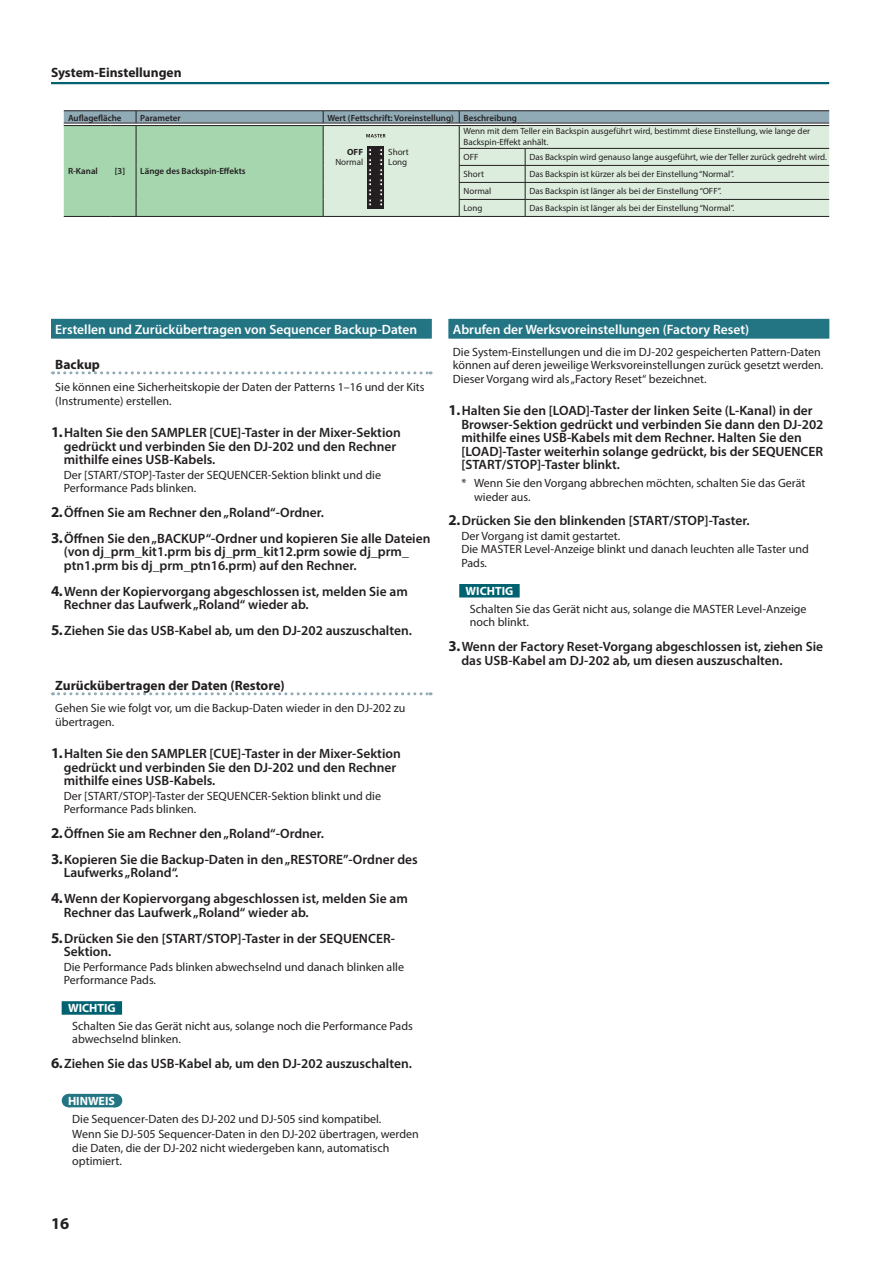
<style>
.page{position:relative;width:893px;height:1263px;background:#fff}
.page>*{position:absolute;margin:0;border:0;box-sizing:border-box;transform-origin:0 0}
.t1{font:700 16.5px "Myriad Pro";color:#231f20}
.t2{font:600 13.5px/13.5px "Myriad Pro";color:#231f20}
.t3{font:600 13.5px "Myriad Pro";color:#fff}
.t4{font:700 13.5px "Myriad Pro";color:#231f20}
.t5{font:12px/13.5px "Myriad Pro";color:#231f20}
.t6{font:700 12px "Myriad Pro";color:#fff}
.t7{font:9px/10.5px "Myriad Pro";color:#231f20}
.t8{font:600 9px "Myriad Pro";color:#231f20}
.t9{font:700 9px "Myriad Pro";color:#231f20}
.s1{font-weight:700;font-size:15px}
</style>
<div class="page">
<hr style="left:51px;top:82px;width:778px;height:2px;background:#006270">
<div style="left:51px;top:319px;width:381px;height:19px;background:#247584"></div>
<svg style="left:53px;top:371px;width:378px;height:3px"></svg>
<svg style="left:53px;top:692px;width:378px;height:3px"></svg>
<div style="left:62px;top:1001px;width:60px;height:14px;background:#006270"></div>
<div style="left:68px;top:1094px;width:47px;height:13px;background:#247584"></div>
<svg style="left:115px;top:1094px;width:1px;height:13px"></svg>
<div style="left:449px;top:319px;width:380px;height:19px;background:#247584"></div>
<div style="left:459px;top:584px;width:61px;height:13px;background:#006270"></div>
<svg style="left:64px;top:110px;width:765px;height:107px;background:#b7d0be"></svg>
<p class="t4" style="left:51px;top:64px;width:132px">System-Einstellungen</p>
<p class="t8" style="left:68px;top:112px;width:55px">Auflagefläche</p>
<p class="t8" style="left:140px;top:112px;width:42px">Parameter</p>
<p class="t8" style="left:327px;top:112px;width:191px">Wert (Fettschrift: Voreinstellung) Beschreibung</p>
<p class="t8" style="left:68px;top:166px;width:31px">R-Kanal</p>
<p class="t8" style="left:115px;top:166px;width:12px">[3]</p>
<p class="t8" style="left:140px;top:166px;width:107px">Länge des Backspin-Effekts</p>
<p class="t9" style="left:347px;top:146px;width:17px">OFF</p>
<p class="t7" style="left:388px;top:147px;width:22px">Short</p>
<p class="t7" style="left:335px;top:156px;width:29px">Normal</p>
<p class="t7" style="left:388px;top:156px;width:21px">Long</p>
<p class="t7" style="left:463px;top:126px;width:348px">Wenn mit dem Teller ein Backspin ausgeführt wird, bestimmt diese Einstellung, wie lange der<br>Backspin-Effekt anhält.</p>
<p class="t7" style="left:463px;top:151px;width:16px">OFF</p>
<p class="t7" style="left:529px;top:151px;width:299px">Das Backspin wird genauso lange ausgeführt, wie der Teller zurück gedreht wird.</p>
<p class="t7" style="left:463px;top:168px;width:22px">Short</p>
<p class="t7" style="left:529px;top:168px;width:206px">Das Backspin ist kürzer als bei der Einstellung “Normal”.</p>
<p class="t7" style="left:463px;top:185px;width:29px">Normal</p>
<p class="t7" style="left:529px;top:185px;width:193px">Das Backspin ist länger als bei der Einstellung “OFF”.</p>
<p class="t7" style="left:463px;top:202px;width:21px">Long</p>
<p class="t7" style="left:529px;top:202px;width:207px">Das Backspin ist länger als bei der Einstellung “Normal”.</p>
<p class="t3" style="left:55px;top:321px;width:363px">Erstellen und Zurückübertragen von Sequencer Backup-Daten</p>
<p class="t4" style="left:55px;top:356px;width:46px">Backup</p>
<p class="t5" style="left:55px;top:380px;width:371px">Sie können eine Sicherheitskopie der Daten der Patterns 1–16 und der Kits (Instrumente) erstellen.</p>
<p class="t2" style="left:64px;top:425px;width:339px;text-indent:-13px"><span class="s1">1.</span>Halten Sie den SAMPLER [CUE]-Taster in der Mixer-Sektion gedrückt und verbinden Sie den DJ-202 und den Rechner mithilfe eines USB-Kabels.</p>
<p class="t5" style="left:64px;top:468px;width:319px">Der [START/STOP]-Taster der SEQUENCER-Sektion blinkt und die<br>Performance Pads blinken.</p>
<p class="t2" style="left:51px;top:499px;width:381px;line-height:26px"><span class="s1">2.</span>Öffnen Sie am Rechner den „Roland“-Ordner.<br><span class="s1">3.</span>Öffnen Sie den „BACKUP“-Ordner und kopieren Sie alle Dateien</p>
<p class="t2" style="left:64px;top:545px;width:346px">(von dj_prm_kit1.prm bis dj_prm_kit12.prm sowie dj_prm_ ptn1.prm bis dj_prm_ptn16.prm) auf den Rechner.</p>
<p class="t2" style="left:64px;top:584px;width:345px;text-indent:-13px"><span class="s1">4.</span>Wenn der Kopiervorgang abgeschlossen ist, melden Sie am<br>Rechner das Laufwerk „Roland“ wieder ab.</p>
<p class="t2" style="left:51px;top:623px;width:362px"><span class="s1">5.</span>Ziehen Sie das USB-Kabel ab, um den DJ-202 auszuschalten.</p>
<p class="t4" style="left:55px;top:677px;width:231px">Zurückübertragen der Daten (Restore)</p>
<p class="t5" style="left:55px;top:701px;width:352px">Gehen Sie wie folgt vor, um die Backup-Daten wieder in den DJ-202 zu übertragen.</p>
<p class="t2" style="left:64px;top:746px;width:339px;text-indent:-13px"><span class="s1">1.</span>Halten Sie den SAMPLER [CUE]-Taster in der Mixer-Sektion gedrückt und verbinden Sie den DJ-202 und den Rechner mithilfe eines USB-Kabels.</p>
<p class="t5" style="left:64px;top:789px;width:319px">Der [START/STOP]-Taster der SEQUENCER-Sektion blinkt und die<br>Performance Pads blinken.</p>
<p class="t2" style="left:51px;top:820px;width:368px;line-height:26px"><span class="s1">2.</span>Öffnen Sie am Rechner den „Roland“-Ordner.<br><span class="s1">3.</span>Kopieren Sie die Backup-Daten in den „RESTORE”-Ordner des</p>
<p class="t2" style="left:51px;top:859px;width:358px;line-height:26px;text-indent:13px">Laufwerks „Roland“.<br><span class="s1">4.</span>Wenn der Kopiervorgang abgeschlossen ist, melden Sie am</p>
<p class="t2" style="left:51px;top:899px;width:345px;line-height:26px;text-indent:13px">Rechner das Laufwerk „Roland“ wieder ab.<br><span class="s1">5.</span>Drücken Sie den [START/STOP]-Taster in der SEQUENCER-</p>
<p class="t2" style="left:64px;top:944px;width:49px">Sektion.</p>
<p class="t5" style="left:64px;top:960px;width:342px">Die Performance Pads blinken abwechselnd und danach blinken alle<br>Performance Pads.</p>
<p class="t6" style="left:68px;top:1000px;width:49px">WICHTIG</p>
<p class="t5" style="left:72px;top:1019px;width:342px">Schalten Sie das Gerät nicht aus, solange noch die Performance Pads abwechselnd blinken.</p>
<p class="t2" style="left:51px;top:1056px;width:362px"><span class="s1">6.</span>Ziehen Sie das USB-Kabel ab, um den DJ-202 auszuschalten.</p>
<p class="t6" style="left:68px;top:1093px;width:48px">HINWEIS</p>
<p class="t5" style="left:72px;top:1110px;width:348px;line-height:15.6px">Die Sequencer-Daten des DJ-202 und DJ-505 sind kompatibel.<br>Wenn Sie DJ-505 Sequencer-Daten in den DJ-202 übertragen, werden</p>
<p class="t5" style="left:72px;top:1141px;width:319px">die Daten, die der DJ-202 nicht wiedergeben kann, automatisch optimiert.</p>
<p class="t3" style="left:453px;top:321px;width:298px">Abrufen der Werksvoreinstellungen (Factory Reset)</p>
<p class="t5" style="left:453px;top:345px;width:372px">Die System-Einstellungen und die im DJ-202 gespeicherten Pattern-Daten können auf deren jeweilige Werksvoreinstellungen zurück gesetzt werden.<br>Dieser Vorgang wird als „Factory Reset“ bezeichnet.</p>
<p class="t2" style="left:461px;top:403px;width:364px;text-indent:-13px"><span class="s1">1.</span>Halten Sie den [LOAD]-Taster der linken Seite (L-Kanal) in der Browser-Sektion gedrückt und verbinden Sie dann den DJ-202 mithilfe eines USB-Kabels mit dem Rechner. Halten Sie den [LOAD]-Taster weiterhin solange gedrückt, bis der SEQUENCER [START/STOP]-Taster blinkt.</p>
<p class="t5" style="left:474px;top:476px;width:333px;text-indent:-13px">* Wenn Sie den Vorgang abbrechen möchten, schalten Sie das Gerät wieder aus.</p>
<p class="t2" style="left:449px;top:514px;width:303px"><span class="s1">2.</span>Drücken Sie den blinkenden [START/STOP]-Taster.</p>
<p class="t5" style="left:461px;top:529px;width:349px">Der Vorgang ist damit gestartet.<br>Die MASTER Level-Anzeige blinkt und danach leuchten alle Taster und<br>Pads.</p>
<p class="t6" style="left:466px;top:583px;width:49px">WICHTIG</p>
<p class="t5" style="left:470px;top:602px;width:338px">Schalten Sie das Gerät nicht aus, solange die MASTER Level-Anzeige noch blinkt.</p>
<p class="t2" style="left:461px;top:639px;width:363px;text-indent:-13px"><span class="s1">3.</span>Wenn der Factory Reset-Vorgang abgeschlossen ist, ziehen Sie das USB-Kabel am DJ-202 ab, um diesen auszuschalten.</p>
<p class="t1" style="left:51px;top:1212px;width:20px">16</p>
</div>
